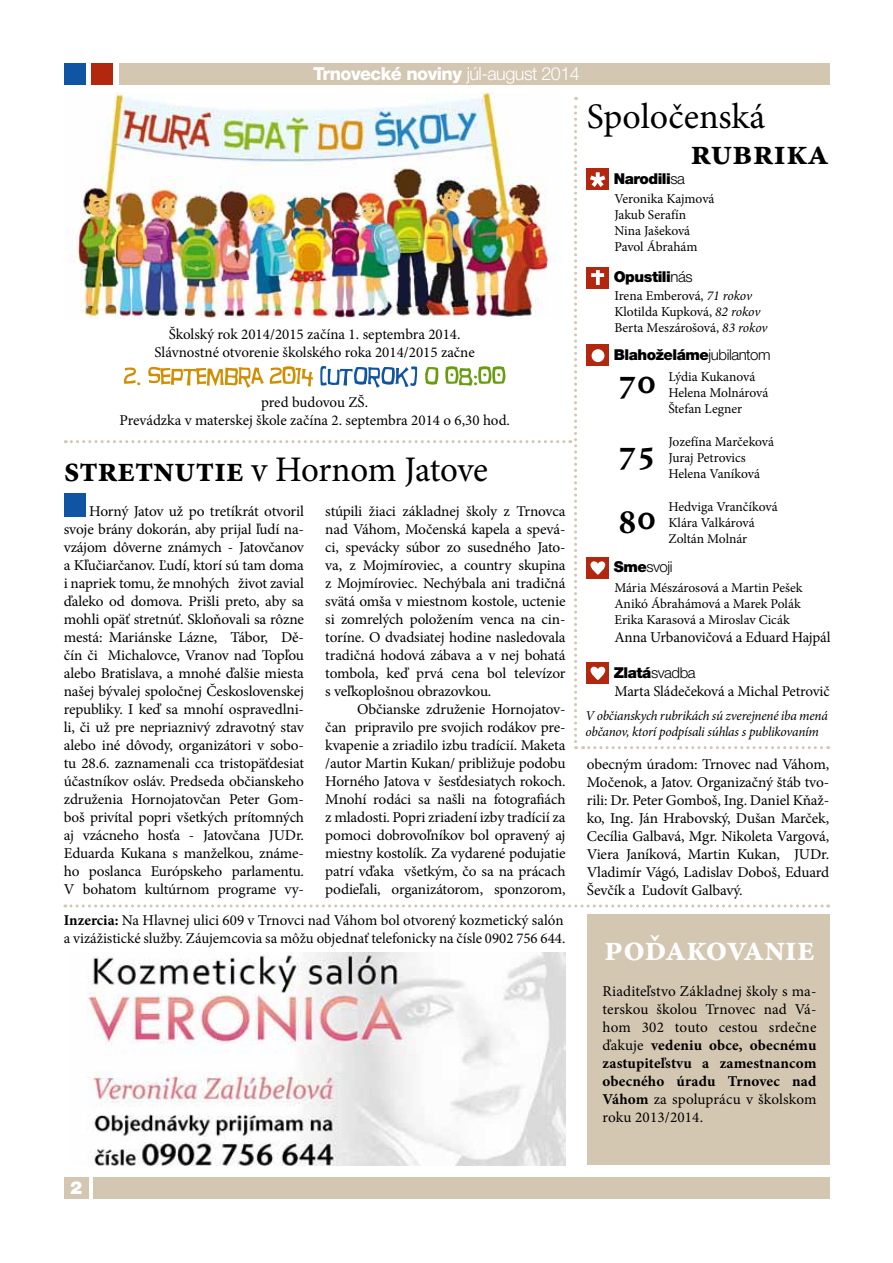
<style>
.page{position:relative;width:893px;height:1263px;background:#fff}
.page>*{position:absolute;margin:0;border:0;box-sizing:border-box;transform-origin:0 0}
.t1{font:36px/36px "Minion Pro";letter-spacing:-.005em;color:#000}
.t2{font:700 36px "Minion Pro";letter-spacing:-.015em;color:#fff}
.t3{font:700 36px/71.4px "Minion Pro";color:#000}
.t4{font:800 18px "Helvetica Neue LT Pro";letter-spacing:-.03em;color:#fff}
.t5{font:900 18px "Helvetica Neue LT Pro";color:#fff}
.t6{font:15px/18px "Minion Pro";letter-spacing:-.01em;color:#000;text-align:justify}
.t7{font:900 15px "Helvetica Neue LT Pro";letter-spacing:-.03em;color:#000}
.t8{font:300 15px "Helvetica Neue LT Pro";letter-spacing:-.03em;color:#000}
.t9{font:13.5px/16.2px "Minion Pro";letter-spacing:-.005em;color:#000}
.t10{font:italic 13.5px/16.2px "Minion Pro";letter-spacing:-.015em;color:#000}
.s1{font-weight:300}
.s2{font-weight:700}
.s3{font-style:italic}
.s4{font-weight:900}
</style>
<div class="page">
<div style="left:64px;top:1177px;width:24px;height:22px;background:#d4c7b2"></div>
<div style="left:93px;top:1177px;width:736px;height:22px;background:#d4c7b2"></div>
<div style="left:91px;top:64px;width:22px;height:21px;background:#b2270e"></div>
<div style="left:64px;top:64px;width:21px;height:21px;background:#0f55a4"></div>
<div style="left:119px;top:64px;width:710px;height:21px;background:#d4c7b2"></div>
<svg style="left:583px;top:746px;width:246px;height:3px"></svg>
<div style="left:64px;top:493px;width:21px;height:23px;background:#0f55a4"></div>
<div style="left:587px;top:557px;width:22px;height:22px;background:#b2270e"></div>
<svg style="left:590px;top:561px;width:16px;height:14px"></svg>
<div style="left:587px;top:662px;width:22px;height:22px;background:#b2270e"></div>
<svg style="left:590px;top:666px;width:16px;height:14px"></svg>
<img style="left:65px;top:97px;width:512px;height:652px">
<img style="left:87px;top:953px;width:478px;height:212px">
<div style="left:587px;top:914px;width:242px;height:251px;background:#d4c7b2"></div>
<svg style="left:65px;top:904px;width:764px;height:3px"></svg>
<div style="left:587px;top:169px;width:22px;height:21px;background:#b2270e"></div>
<svg style="left:590px;top:172px;width:15px;height:15px"></svg>
<div style="left:587px;top:267px;width:22px;height:21px;background:#b2270e"></div>
<svg style="left:596px;top:270px;width:4px;height:15px"></svg>
<svg style="left:591px;top:273px;width:13px;height:4px"></svg>
<div style="left:587px;top:344px;width:22px;height:22px;background:#b2270e"></div>
<div style="left:592px;top:349px;width:12px;height:13px;background:#fff;border-radius:50%"></div>
<p class="t4" style="left:313px;top:63px;width:268px">Trnovecké noviny <span class="s1">júl-august 2014</span></p>
<p class="t1" style="left:690px;top:98px;width:140px;text-indent:-104px">Spoločenská <span class="s2">rubrika</span></p>
<p class="t7" style="left:614px;top:170px;width:73px">Narodili<span class="s1">sa</span></p>
<p class="t6" style="left:155px;top:325px;width:322px;text-align:center">Školský rok 2014/2015 začína 1. septembra 2014.<br>Slávnostné otvorenie školského roka 2014/2015 začne</p>
<p class="t6" style="left:119px;top:394px;width:392px;text-align:center">pred budovou ZŠ.<br>Prevádzka v materskej škole začína 2. septembra 2014 o 6,30 hod.</p>
<p class="t1" style="left:64px;top:452px;width:426px"><span class="s2">stretnutie</span> v Hornom Jatove</p>
<p class="t6" style="left:64px;top:502px;width:242px;text-indent:26px">Horný Jatov už po tretíkrát otvoril svoje brány dokorán, aby prijal ľudí na&shy;vzájom dôverne známych - Jatovčanov a Kľučiarčanov. Ľudí, ktorí sú tam doma i napriek tomu, že mnohých život zavial ďaleko od domova. Prišli preto, aby sa mohli opäť stretnúť. Skloňovali sa rôzne mestá: Mariánske Lázne, Tábor, Dě&shy;čín či Michalovce, Vranov nad Topľou alebo Bratislava, a mnohé ďalšie miesta našej bývalej spoločnej Československej republiky. I keď sa mnohí ospravedlni&shy;li, či už pre nepriaznivý zdravotný stav alebo iné dôvody, organizátori v sobo&shy;tu 28.6. zaznamenali cca tristopäťdesiat účastníkov osláv. Predseda občianskeho združenia Hornojatovčan Peter Gom&shy;boš privítal popri všetkých prítomných aj vzácneho hosťa - Jatovčana JUDr.<br>Eduarda Kukana s manželkou, známe&shy;ho poslanca Európskeho parlamentu.<br>V bohatom kultúrnom programe vy-</p>
<p class="t6" style="left:325px;top:502px;width:242px">stúpili žiaci základnej školy z Trnovca</p>
<p class="t6" style="left:325px;top:520px;width:242px">nad Váhom, Močenská kapela a spevá-</p>
<p class="t6" style="left:325px;top:538px;width:242px">ci, spevácky súbor zo susedného Jato-</p>
<p class="t6" style="left:325px;top:556px;width:242px">va, z Mojmíroviec, a country skupina</p>
<p class="t6" style="left:325px;top:574px;width:242px">z Mojmíroviec. Nechýbala ani tradičná</p>
<p class="t6" style="left:325px;top:592px;width:242px">svätá omša v miestnom kostole, uctenie</p>
<p class="t6" style="left:325px;top:610px;width:242px">si zomrelých položením venca na cin-</p>
<p class="t6" style="left:325px;top:628px;width:242px">toríne. O dvadsiatej hodine nasledovala</p>
<p class="t6" style="left:325px;top:646px;width:242px">tradičná hodová zábava a v nej bohatá</p>
<p class="t6" style="left:325px;top:664px;width:242px">tombola, keď prvá cena bol televízor</p>
<p class="t6" style="left:325px;top:682px;width:168px">s veľkoplošnou obrazovkou.</p>
<p class="t6" style="left:357px;top:700px;width:210px">Občianske združenie Hornojatov-</p>
<p class="t6" style="left:325px;top:718px;width:242px">čan pripravilo pre svojich rodákov pre-</p>
<p class="t6" style="left:325px;top:736px;width:242px">kvapenie a zriadilo izbu tradícií. Maketa</p>
<p class="t6" style="left:325px;top:754px;width:242px">/autor Martin Kukan/ približuje podobu</p>
<p class="t6" style="left:325px;top:772px;width:242px">Horného Jatova v šesťdesiatych rokoch.</p>
<p class="t6" style="left:325px;top:790px;width:242px">Mnohí rodáci sa našli na fotografiách</p>
<p class="t6" style="left:325px;top:808px;width:242px">z mladosti. Popri zriadení izby tradícií za</p>
<p class="t6" style="left:325px;top:826px;width:242px">pomoci dobrovoľníkov bol opravený aj</p>
<p class="t6" style="left:325px;top:844px;width:242px">miestny kostolík. Za vydarené podujatie</p>
<p class="t6" style="left:325px;top:862px;width:242px">patrí vďaka všetkým, čo sa na prácach</p>
<p class="t6" style="left:325px;top:880px;width:242px">podieľali, organizátorom, sponzorom,</p>
<p class="t6" style="left:64px;top:911px;width:503px"><span class="s2">Inzercia:</span> Na Hlavnej ulici 609 v Trnovci nad Váhom bol otvorený kozmetický salón a vizážistické služby. Záujemcovia sa môžu objednať telefonicky na čísle 0902 756 644.</p>
<p class="t9" style="left:614px;top:190px;width:102px">Veronika Kajmová<br>Jakub Serafín<br>Nina Jašeková<br>Pavol Ábrahám</p>
<p class="t9" style="left:614px;top:287px;width:155px">Irena Emberová, <span class="s3">71 rokov<br></span>Klotilda Kupková, <span class="s3">82 rokov<br></span>Berta Meszárošová, <span class="s3">83 rokov</span></p>
<p class="t9" style="left:668px;top:368px;width:101px">Lýdia Kukanová<br>Helena Molnárová<br>Štefan Legner</p>
<p class="t9" style="left:668px;top:433px;width:107px">Jozefína Marčeková<br>Juraj Petrovics<br>Helena Vaníková</p>
<p class="t9" style="left:668px;top:498px;width:111px">Hedviga Vrančíková<br>Klára Valkárová<br>Zoltán Molnár</p>
<p class="t9" style="left:614px;top:579px;width:190px">Mária Mészárosová a Martin Pešek<br>Anikó Ábrahámová a Marek Polák<br>Erika Karasová a Miroslav Cicák</p>
<p class="t6" style="left:614px;top:628px;width:218px">Anna Urbanovičová a Eduard Hajpál</p>
<p class="t6" style="left:614px;top:682px;width:217px">Marta Sládečeková a Michal Petrovič</p>
<p class="t7" style="left:614px;top:268px;width:80px">Opustili<span class="s1">nás</span></p>
<p class="t7" style="left:614px;top:345px;width:158px">Blahoželáme<span class="s1">jubilantom</span></p>
<p class="t3" style="left:618px;top:345px;width:39px">70<br>75</p>
<p class="t3" style="left:618px;top:483px;width:39px">80</p>
<p class="t8" style="left:614px;top:558px;width:60px"><span class="s4">Sme</span>svoji</p>
<p class="t8" style="left:614px;top:663px;width:83px"><span class="s4">Zlatá</span>svadba</p>
<p class="t10" style="left:586px;top:707px;width:244px">V občianskych rubrikách sú zverejnené iba mená občanov, ktorí podpísali súhlas s publikovaním</p>
<p class="t6" style="left:587px;top:755px;width:244px">obecným úradom: Trnovec nad Váhom, Močenok, a Jatov. Organizačný štáb tvo&shy;rili: Dr. Peter Gomboš, Ing. Daniel Kňaž&shy;ko, Ing. Ján Hrabovský, Dušan Marček, Cecília Galbavá, Mgr. Nikoleta Vargová, Viera Janíková, Martin Kukan, JUDr.<br>Vladimír Vágó, Ladislav Doboš, Eduard Ševčík a Ľudovít Galbavý.</p>
<p class="t2" style="left:604px;top:923px;width:212px">poďakovanie</p>
<p class="t6" style="left:603px;top:982px;width:215px">Riaditeľstvo Základnej školy s ma&shy;terskou školou Trnovec nad Vá&shy;hom 302 touto cestou srdečne ďakuje <span class="s2">vedeniu obce, obecnému zastupiteľstvu a zamestnancom obecného úradu Trnovec nad Váhom</span> za spoluprácu v školskom roku 2013/2014.</p>
<p class="t5" style="left:70px;top:1177px;width:14px">2</p>
</div>
